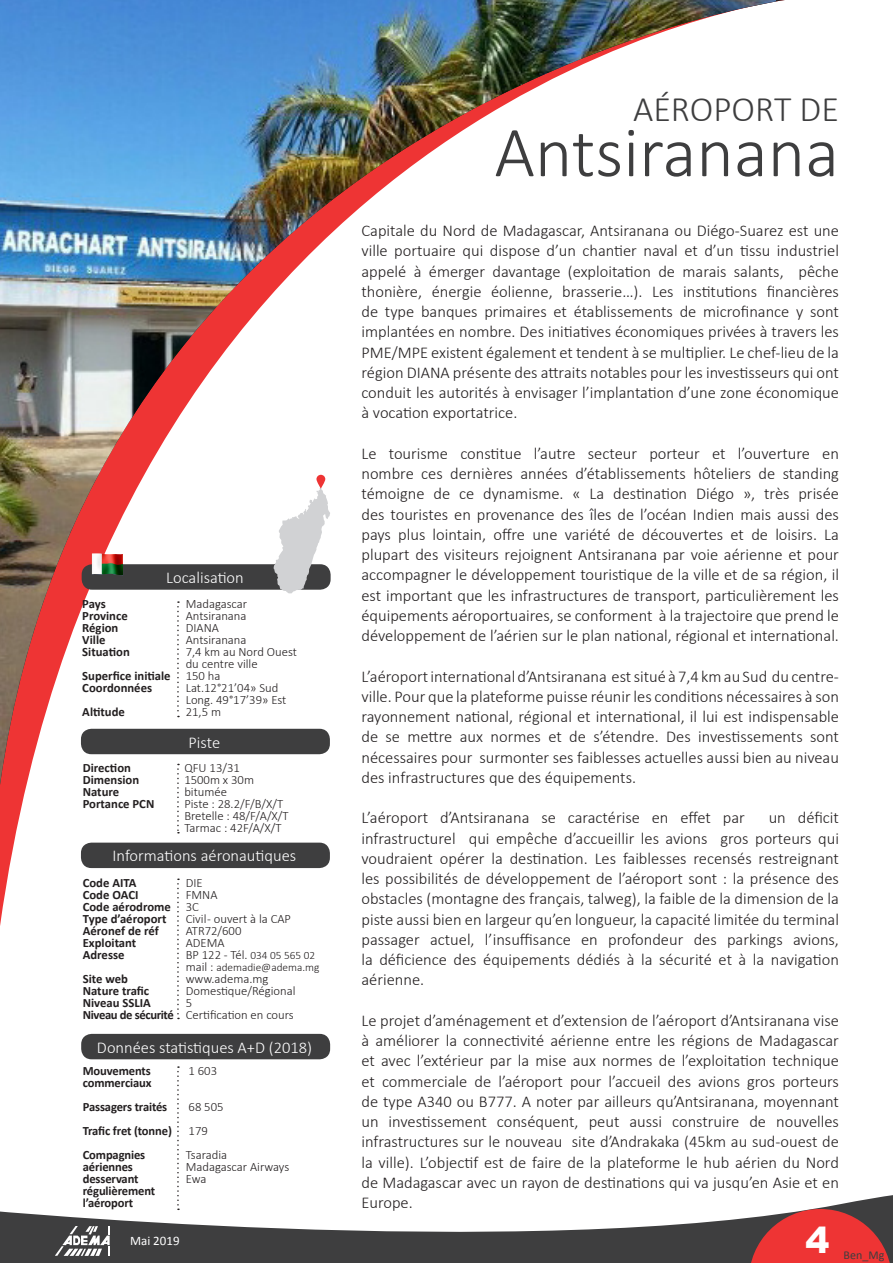
<style>
.page{position:relative;width:893px;height:1263px;background:#fff}
.page>*{position:absolute;margin:0;border:0;box-sizing:border-box;transform-origin:0 0}
.t1{font:300 72px "Calibri";color:#3e3e3f}
.t2{font:300 36px "Calibri";color:#3e3e3f}
.t3{font:900 36px "Arial";color:#fff}
.t4{font:300 16.5px/20.2px "Calibri";color:#231f20;text-align:justify}
.t5{font:300 16.5px "Calibri";color:#fff}
.t6{font:12.9px "Calibri";color:#fff}
.t7{font:300 12.75px "Calibri";color:#231f20}
.t8{font:700 12.75px/12px "Calibri";letter-spacing:-.005em;color:#231f20}
.t9{font:700 12.75px "Calibri";letter-spacing:-.03em;color:#231f20}
.t10{font:12px "Calibri";color:#3e3e3f}
.t11{font:300 11.25px "Calibri";color:#231f20}
.s1{font-size:11.25px}
.s2{font-size:12.75px}
</style>
<div class="page">
<svg style="left:0;top:1195px;width:893px;height:68px;fill:#3e3e3f"></svg>
<svg style="left:749px;top:1209px;width:143px;height:54px;background:#c33e3e"></svg>
<svg style="left:54px;top:1226px;width:56px;height:30px"></svg>
<img style="left:0;top:0;width:776px;height:784px">
<div style="left:81px;top:729px;width:249px;height:25px;background:#3e3e3f;border-radius:10px"></div>
<div style="left:81px;top:843px;width:249px;height:25px;background:#3e3e3f;border-radius:10px"></div>
<div style="left:81px;top:1034px;width:249px;height:25px;background:#3e3e3f;border-radius:10px"></div>
<svg style="left:177px;top:601px;width:2px;height:116px"></svg>
<svg style="left:177px;top:764px;width:2px;height:69px"></svg>
<svg style="left:177px;top:878px;width:2px;height:141px"></svg>
<svg style="left:177px;top:1066px;width:2px;height:144px"></svg>
<div style="left:82px;top:564px;width:249px;height:26px;background:#3e3e3f;border-radius:10px"></div>
<img style="left:92px;top:553px;width:31px;height:22px">
<svg style="left:274px;top:487px;width:56px;height:106px"></svg>
<svg style="left:316px;top:475px;width:9px;height:13px"></svg>
<p class="t5" style="left:166px;top:567px;width:79px">Localisation</p>
<p class="t8" style="left:82px;top:598px;width:25px">Pays</p>
<p class="t8" style="left:82px;top:610px;width:47px">Province</p>
<p class="t8" style="left:82px;top:622px;width:38px">Région</p>
<p class="t8" style="left:82px;top:634px;width:25px">Ville</p>
<p class="t8" style="left:82px;top:646px;width:49px">Situation</p>
<p class="t8" style="left:82px;top:670px;width:90px">Superfice initiale</p>
<p class="t8" style="left:82px;top:682px;width:71px">Coordonnées</p>
<p class="t8" style="left:82px;top:706px;width:44px">Altitude</p>
<p class="t8" style="left:83px;top:761px;width:50px">Direction</p>
<p class="t8" style="left:83px;top:773px;width:58px">Dimension</p>
<p class="t8" style="left:83px;top:785px;width:38px">Nature</p>
<p class="t8" style="left:83px;top:797px;width:73px">Portance PCN</p>
<p class="t7" style="left:186px;top:596px;width:63px">Madagascar</p>
<p class="t7" style="left:186px;top:608px;width:62px">Antsiranana</p>
<p class="t7" style="left:186px;top:620px;width:35px">DIANA</p>
<p class="t7" style="left:186px;top:632px;width:62px">Antsiranana</p>
<p class="t7" style="left:186px;top:644px;width:113px">7,4 km au Nord Ouest</p>
<p class="t7" style="left:186px;top:656px;width:73px">du centre ville</p>
<p class="t7" style="left:186px;top:668px;width:36px">150 ha</p>
<p class="t7" style="left:186px;top:680px;width:94px">Lat.12°21’04» Sud</p>
<p class="t7" style="left:186px;top:692px;width:102px">Long. 49°17’39» Est</p>
<p class="t7" style="left:186px;top:704px;width:37px">21,5 m</p>
<p class="t5" style="left:189px;top:732px;width:33px">Piste</p>
<p class="t7" style="left:184px;top:760px;width:57px">QFU 13/31</p>
<p class="t7" style="left:184px;top:772px;width:71px">1500m x 30m</p>
<p class="t7" style="left:184px;top:784px;width:44px">bitumée</p>
<p class="t7" style="left:184px;top:796px;width:100px">Piste : 28.2/F/B/X/T</p>
<p class="t7" style="left:184px;top:808px;width:106px">Bretelle : 48/F/A/X/T</p>
<p class="t7" style="left:184px;top:820px;width:99px">Tarmac : 42F/A/X/T</p>
<p class="t5" style="left:113px;top:846px;width:185px">Informations aéronautiques</p>
<p class="t8" style="left:83px;top:876px;width:55px">Code AITA</p>
<p class="t8" style="left:83px;top:888px;width:57px">Code OACI</p>
<p class="t8" style="left:83px;top:900px;width:90px">Code aérodrome</p>
<p class="t8" style="left:83px;top:912px;width:85px">Type d’aéroport</p>
<p class="t8" style="left:83px;top:924px;width:77px">Aéronef de réf</p>
<p class="t8" style="left:83px;top:936px;width:55px">Exploitant</p>
<p class="t8" style="left:83px;top:948px;width:43px">Adresse</p>
<p class="t8" style="left:83px;top:972px;width:47px">Site web</p>
<p class="t8" style="left:83px;top:984px;width:68px">Nature trafic</p>
<p class="t8" style="left:83px;top:996px;width:70px">Niveau SSLIA</p>
<p class="t9" style="left:83px;top:1006px;width:93px">Niveau de sécurité</p>
<p class="t7" style="left:186px;top:875px;width:19px">DIE</p>
<p class="t7" style="left:186px;top:887px;width:33px">FMNA</p>
<p class="t7" style="left:186px;top:899px;width:15px">3C</p>
<p class="t7" style="left:186px;top:911px;width:107px">Civil - ouvert à la CAP</p>
<p class="t7" style="left:186px;top:923px;width:57px">ATR72/600</p>
<p class="t7" style="left:186px;top:935px;width:40px">ADEMA</p>
<p class="t7" style="left:186px;top:947px;width:131px">BP 122 - Tél. <span class="s1">034 05 565 02</span></p>
<p class="t11" style="left:186px;top:960px;width:135px"><span class="s2">mail :</span> ademadie@adema.mg</p>
<p class="t7" style="left:186px;top:971px;width:84px">www.adema.mg</p>
<p class="t7" style="left:186px;top:983px;width:111px">Domestique/Régional</p>
<p class="t7" style="left:186px;top:995px;width:8px">5</p>
<p class="t7" style="left:186px;top:1007px;width:110px">Certification en cours</p>
<p class="t5" style="left:97px;top:1037px;width:217px">Données statistiques A+D (2018)</p>
<p class="t8" style="left:83px;top:1065px;width:70px">Mouvements</p>
<p class="t8" style="left:83px;top:1077px;width:70px">commerciaux</p>
<p class="t8" style="left:83px;top:1101px;width:86px">Passagers traités</p>
<p class="t8" style="left:83px;top:1125px;width:91px">Trafic fret (tonne)</p>
<p class="t8" style="left:83px;top:1149px;width:64px">Compagnies aériennes</p>
<p class="t8" style="left:83px;top:1173px;width:57px">desservant</p>
<p class="t8" style="left:83px;top:1185px;width:74px">régulièrement</p>
<p class="t8" style="left:83px;top:1197px;width:52px">l’aéroport</p>
<p class="t7" style="left:189px;top:1063px;width:30px">1 603</p>
<p class="t7" style="left:189px;top:1099px;width:37px">68 505</p>
<p class="t7" style="left:189px;top:1123px;width:21px">179</p>
<p class="t7" style="left:186px;top:1147px;width:43px">Tsaradia</p>
<p class="t7" style="left:186px;top:1159px;width:105px">Madagascar Airways</p>
<p class="t7" style="left:186px;top:1171px;width:22px">Ewa</p>
<p class="t2" style="left:633px;top:86px;width:207px">AÉROPORT DE</p>
<p class="t1" style="left:494px;top:107px;width:346px">Antsiranana</p>
<p class="t4" style="left:361px;top:220px;width:479px">Capitale du Nord de Madagascar, Antsiranana ou Diégo-Suarez est une ville portuaire qui dispose d’un chantier naval et d’un tissu industriel appelé à émerger davantage (exploitation de marais salants, pêche thonière, énergie éolienne, brasserie…). Les institutions financières de type banques primaires et établissements de microfinance y sont implantées en nombre. Des initiatives économiques privées à travers les PME/MPE existent également et tendent à se multiplier. Le chef-lieu de la région DIANA présente des attraits notables pour les investisseurs qui ont conduit les autorités à envisager l’implantation d’une zone économique à vocation exportatrice.</p>
<p class="t4" style="left:361px;top:443px;width:479px">Le tourisme constitue l’autre secteur porteur et l’ouverture en nombre ces dernières années d’établissements hôteliers de standing témoigne de ce dynamisme. « La destination Diégo », très prisée des touristes en provenance des îles de l’océan Indien mais aussi des pays plus lointain, offre une variété de découvertes et de loisirs. La plupart des visiteurs rejoignent Antsiranana par voie aérienne et pour accompagner le développement touristique de la ville et de sa région, il est important que les infrastructures de transport, particulièrement les équipements aéroportuaires, se conforment à la trajectoire que prend le développement de l’aérien sur le plan national, régional et international.</p>
<p class="t4" style="left:361px;top:666px;width:479px">L’aéroport international d’Antsiranana est situé à 7,4 km au Sud du centre&shy;ville. Pour que la plateforme puisse réunir les conditions nécessaires à son rayonnement national, régional et international, il lui est indispensable de se mettre aux normes et de s’étendre. Des investissements sont nécessaires pour surmonter ses faiblesses actuelles aussi bien au niveau des infrastructures que des équipements.</p>
<p class="t4" style="left:361px;top:807px;width:385px">L’aéroport d’Antsiranana se caractérise en effet par</p>
<p class="t4" style="left:361px;top:807px;width:479px;text-indent:407px">un déficit infrastructurel qui empêche d’accueillir les avions gros porteurs qui voudraient opérer la destination. Les faiblesses recensés restreignant les possibilités de développement de l’aéroport sont : la présence des obstacles (montagne des français, talweg), la faible de la dimension de la piste aussi bien en largeur qu’en longueur, la capacité limitée du terminal passager actuel, l’insuffisance en profondeur des parkings avions, la déficience des équipements dédiés à la sécurité et à la navigation aérienne.</p>
<p class="t4" style="left:361px;top:1010px;width:479px">Le projet d’aménagement et d’extension de l’aéroport d’Antsiranana vise à améliorer la connectivité aérienne entre les régions de Madagascar et avec l’extérieur par la mise aux normes de l’exploitation technique et commerciale de l’aéroport pour l’accueil des avions gros porteurs de type A340 ou B777. A noter par ailleurs qu’Antsiranana, moyennant un investissement conséquent, peut aussi construire de nouvelles infrastructures sur le nouveau site d’Andrakaka (45km au sud-ouest de la ville). L’objectif est de faire de la plateforme le hub aérien du Nord de Madagascar avec un rayon de destinations qui va jusqu’en Asie et en Europe.</p>
<p class="t6" style="left:130px;top:1232px;width:51px">Mai 2019</p>
<p class="t3" style="left:805px;top:1214px;width:26px">4</p>
<p class="t10" style="left:844px;top:1247px;width:42px">Ben_Mg</p>
</div>
